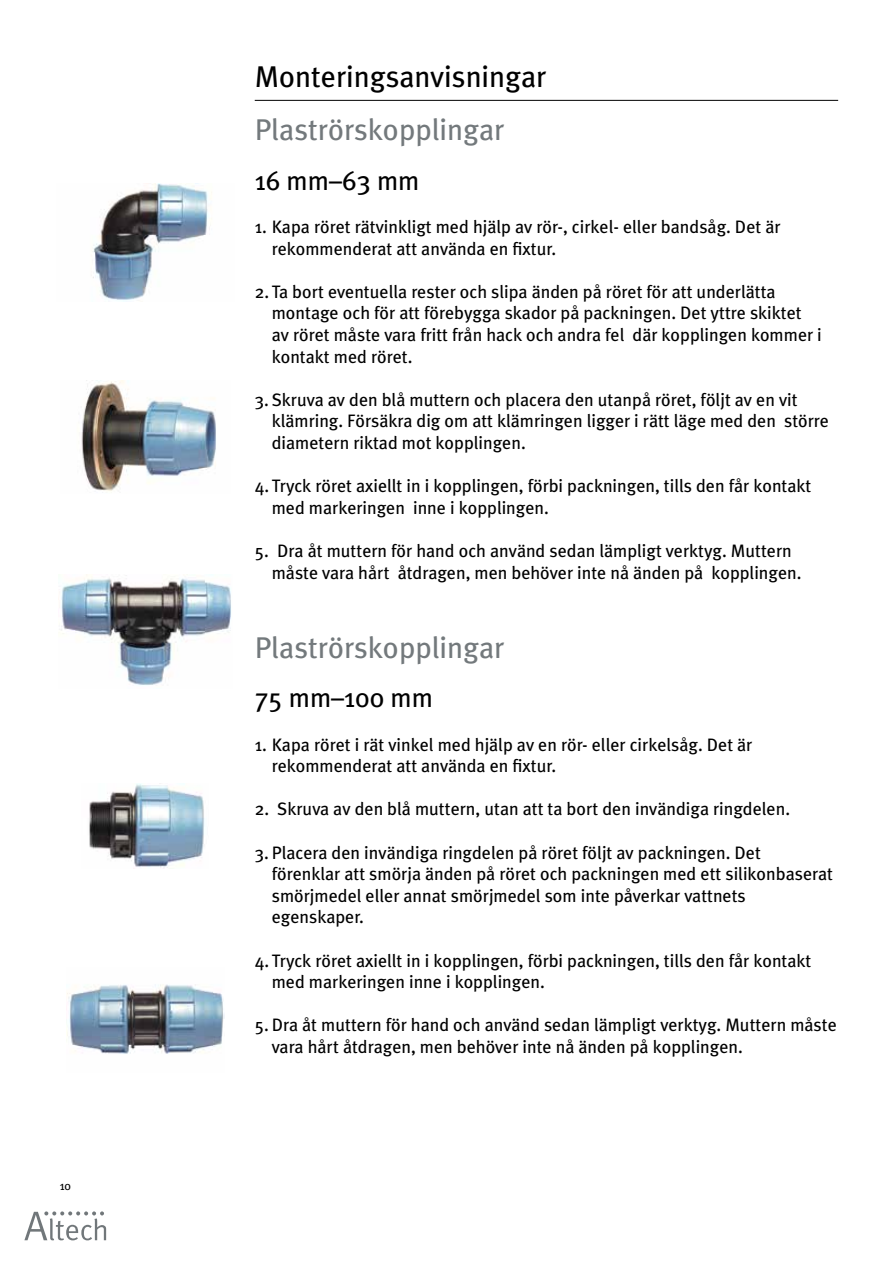
<style>
.page{position:relative;width:893px;height:1263px;background:#fff}
.page>*{position:absolute;margin:0;border:0;box-sizing:border-box;transform-origin:0 0}
.t1{font:30px "Meta Plus";color:#73797c}
.t2{font:30px "Meta Plus";color:#000}
.t3{font:27px "Meta Plus";color:#000}
.t4{font:18px/21.6px "Meta Plus";color:#000}
.t5{font:12px "Meta Plus";color:#000}
</style>
<div class="page">
<svg style="left:24px;top:1211px;width:82px;height:29px"></svg>
<hr style="left:255px;top:100px;width:583px;height:1px;background:#000">
<img style="left:92px;top:184px;width:120px;height:118px">
<img style="left:81px;top:381px;width:135px;height:110px">
<img style="left:61px;top:574px;width:170px;height:112px">
<img style="left:89px;top:784px;width:116px;height:84px">
<img style="left:66px;top:984px;width:159px;height:70px">
<p class="t5" style="left:60px;top:1181px;width:13px">10</p>
<h1 class="t2" style="left:255px;top:64px;width:293px">Monteringsanvisningar</h1>
<h1 class="t1" style="left:255px;top:117px;width:251px">Plaströrskopplingar</h1>
<h2 class="t3" style="left:255px;top:169px;width:166px">16 mm–63 mm</h2>
<p class="t4" style="left:272px;top:217px;width:510px;text-indent:-17px">1. Kapa röret rätvinkligt med hjälp av rör-, cirkel- eller bandsåg. Det är rekommenderat att använda en fixtur.</p>
<p class="t4" style="left:272px;top:282px;width:552px;text-indent:-17px">2. Ta bort eventuella rester och slipa änden på röret för att underlätta montage och för att förebygga skador på packningen. Det yttre skiktet av röret måste vara fritt från hack och andra fel där kopplingen kommer i kontakt med röret.</p>
<p class="t4" style="left:272px;top:390px;width:559px;text-indent:-17px">3. Skruva av den blå muttern och placera den utanpå röret, följt av en vit klämring. Försäkra dig om att klämringen ligger i rätt läge med den större diametern riktad mot kopplingen.</p>
<p class="t4" style="left:272px;top:476px;width:541px;text-indent:-17px">4. Tryck röret axiellt in i kopplingen, förbi packningen, tills den får kontakt med markeringen inne i kopplingen.</p>
<p class="t4" style="left:272px;top:541px;width:531px;text-indent:-17px">5. Dra åt muttern för hand och använd sedan lämpligt verktyg. Muttern måste vara hårt åtdragen, men behöver inte nå änden på kopplingen.</p>
<h1 class="t1" style="left:255px;top:635px;width:251px">Plaströrskopplingar</h1>
<h2 class="t3" style="left:255px;top:686px;width:180px">75 mm–100 mm</h2>
<p class="t4" style="left:272px;top:735px;width:482px;text-indent:-17px">1. Kapa röret i rät vinkel med hjälp av en rör- eller cirkelsåg. Det är rekommenderat att använda en fixtur.</p>
<p class="t4" style="left:255px;top:799px;width:537px">2. Skruva av den blå muttern, utan att ta bort den invändiga ringdelen.</p>
<p class="t4" style="left:272px;top:843px;width:563px;text-indent:-17px">3. Placera den invändiga ringdelen på röret följt av packningen. Det förenklar att smörja änden på röret och packningen med ett silikonbaserat smörjmedel eller annat smörjmedel som inte påverkar vattnets egenskaper.</p>
<p class="t4" style="left:272px;top:951px;width:541px;text-indent:-17px">4. Tryck röret axiellt in i kopplingen, förbi packningen, tills den får kontakt med markeringen inne i kopplingen.</p>
<p class="t4" style="left:272px;top:1015px;width:567px;text-indent:-17px">5. Dra åt muttern för hand och använd sedan lämpligt verktyg. Muttern måste vara hårt åtdragen, men behöver inte nå änden på kopplingen.</p>
</div>
